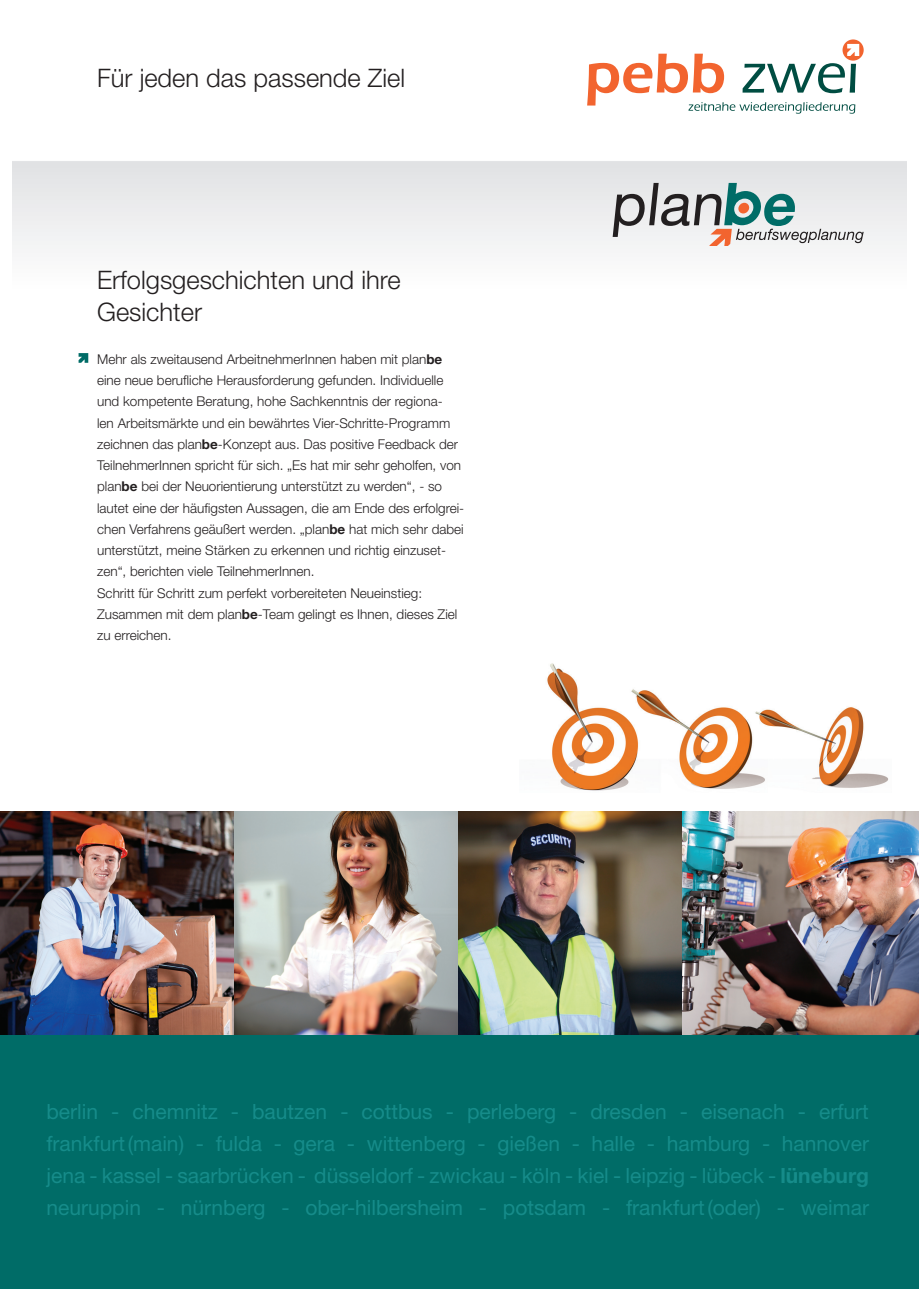
<style>
.page{position:relative;width:919px;height:1289px;background:#fff}
.page>*{position:absolute;margin:0;border:0;box-sizing:border-box;transform-origin:0 0}
.t1{font:300 25.5px/32px "Helvetica Neue LT Std";color:#231f20}
.t2{font:21px/32px "Helvetica Neue LT Std";color:#168c8a;text-align:justify}
.t3{font:300 13.5px/21.3px "Helvetica Neue LT Std";color:#231f20}
.s1{font-weight:700}
</style>
<div class="page">
<img style="left:13px;top:40px;width:893px;height:323px">
<div style="left:0;top:1033px;width:918px;height:255px;background:#006c67"></div>
<svg style="left:842px;top:39px;width:21px;height:22px"></svg>
<svg style="left:587px;top:44px;width:272px;height:70px"></svg>
<svg style="left:612px;top:183px;width:251px;height:63px"></svg>
<img style="left:547px;top:663px;width:342px;height:128px">
<img style="left:0;top:811px;width:235px;height:223px">
<img style="left:235px;top:811px;width:223px;height:223px">
<img style="left:681px;top:811px;width:237px;height:223px">
<img style="left:458px;top:811px;width:223px;height:223px">
<svg style="left:79px;top:353px;width:9px;height:10px"></svg>
<h1 class="t1" style="left:97px;top:62px;width:309px">Für jeden das passende Ziel</h1>
<h1 class="t1" style="left:97px;top:264px;width:305px">Erfolgsgeschichten und ihre<br>Gesichter</h1>
<p class="t3" style="left:97px;top:348px;width:368px">Mehr als zweitausend ArbeitnehmerInnen haben mit plan<span class="s1">be </span>eine neue berufliche Herausforderung gefunden. Individuelle und kompetente Beratung, hohe Sachkenntnis der regiona-<br>len Arbeitsmärkte und ein bewährtes Vier-Schritte-Programm zeichnen das plan<span class="s1">be</span>-Konzept aus. Das positive Feedback der TeilnehmerInnen spricht für sich. „Es hat mir sehr geholfen, von plan<span class="s1">be</span> bei der Neuorientierung unterstützt zu werden“, - so lautet eine der häufigsten Aussagen, die am Ende des erfolgrei&shy;chen Verfahrens geäußert werden. „plan<span class="s1">be</span> hat mich sehr dabei unterstützt, meine Stärken zu erkennen und richtig einzuset&shy;zen“, berichten viele TeilnehmerInnen.<br>Schritt für Schritt zum perfekt vorbereiteten Neueinstieg:<br>Zusammen mit dem plan<span class="s1">be</span>-Team gelingt es Ihnen, dieses Ziel zu erreichen.</p>
<p class="t2" style="left:46px;top:1095px;width:824px">berlin - chemnitz - bautzen - cottbus - perleberg - dresden - eisenach - erfurt frankfurt(main) - fulda - gera - wittenberg - gießen - halle - hamburg - hannover jena - kassel - saarbrücken - düsseldorf - zwickau - köln - kiel - leipzig - lübeck - <span class="s1">lüneburg </span>neuruppin - nürnberg - ober-hilbersheim - potsdam - frankfurt(oder) - weimar</p>
</div>
